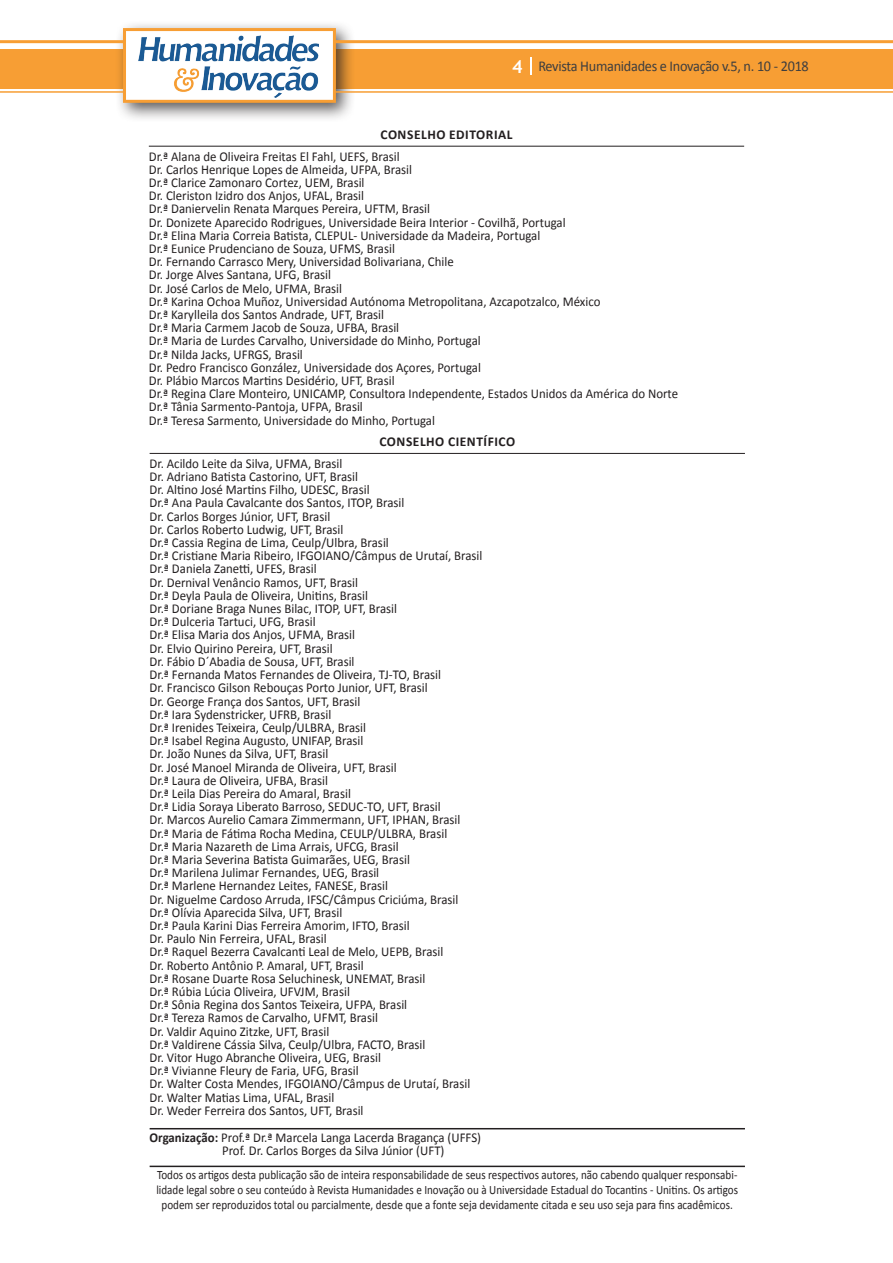
<style>
.page{position:relative;width:893px;height:1263px;background:#fff}
.page>*{position:absolute;margin:0;border:0;box-sizing:border-box;transform-origin:0 0}
.t1{font:15px "Calibri";letter-spacing:-.02em;color:#3e3e3f;scale:.95 1}
.t2{font:13.5px/13.2px "Calibri";color:#231f20;scale:.95 1}
.t3{font:700 13.5px "Calibri";letter-spacing:.04em;color:#231f20}
.t4{font:12.75px/15px "Calibri";color:#231f20;text-align:center;scale:.87 1}
.s1{font-family:"Trebuchet MS";font-weight:700;font-size:18px;color:#fff}
.s2{font-weight:700}
</style>
<div class="page">
<div style="left:441px;top:49px;width:452px;height:39px;background:#f79e34"></div>
<div style="left:333px;top:49px;width:108px;height:39px;background:#f79e34"></div>
<div style="left:0;top:49px;width:124px;height:39px;background:#f79e34"></div>
<svg style="left:530px;top:57px;width:2px;height:18px"></svg>
<div style="left:115px;top:20px;width:241px;height:103px;background:#231f20;opacity:.75"></div>
<div style="left:125px;top:30px;width:209px;height:71px;background:#fff"></div>
<img style="left:138px;top:35px;width:181px;height:62px">
<div style="left:123px;top:28px;width:213px;height:75px;border:3px solid #f79e34"></div>
<hr style="left:0;top:40px;width:124px;height:3px;background:#f79e34">
<hr style="left:0;top:91px;width:124px;height:2px;background:#f79e34">
<hr style="left:333px;top:40px;width:560px;height:3px;background:#f79e34">
<hr style="left:333px;top:91px;width:560px;height:2px;background:#f79e34">
<hr style="left:149px;top:146px;width:595px;height:1px;background:#231f20">
<hr style="left:150px;top:453px;width:595px;height:1px;background:#231f20">
<hr style="left:150px;top:1165px;width:595px;height:2px;background:#231f20">
<hr style="left:150px;top:1128px;width:595px;height:1px;background:#231f20">
<p class="t1" style="left:512px;top:57px;width:314px"><span class="s1">4</span> Revista Humanidades e Inovação v.5, n. 10 - 2018</p>
<p class="t3" style="left:380px;top:126px;width:134px">CONSELHO EDITORIAL</p>
<p class="t2" style="left:149px;top:149px;width:559px">Dr.ª Alana de Oliveira Freitas El Fahl, UEFS, Brasil<br>Dr. Carlos Henrique Lopes de Almeida, UFPA, Brasil<br>Dr.ª Clarice Zamonaro Cortez, UEM, Brasil<br>Dr. Cleriston Izidro dos Anjos, UFAL, Brasil<br>Dr.ª Daniervelin Renata Marques Pereira, UFTM, Brasil<br>Dr. Donizete Aparecido Rodrigues, Universidade Beira Interior - Covilhã, Portugal<br>Dr.ª Elina Maria Correia Batista, CLEPUL- Universidade da Madeira, Portugal<br>Dr.ª Eunice Prudenciano de Souza, UFMS, Brasil<br>Dr. Fernando Carrasco Mery, Universidad Bolivariana, Chile<br>Dr. Jorge Alves Santana, UFG, Brasil<br>Dr. José Carlos de Melo, UFMA, Brasil<br>Dr.ª Karina Ochoa Muñoz, Universidad Autónoma Metropolitana, Azcapotzalco, México<br>Dr.ª Karylleila dos Santos Andrade, UFT, Brasil<br>Dr.ª Maria Carmem Jacob de Souza, UFBA, Brasil<br>Dr.ª Maria de Lurdes Carvalho, Universidade do Minho, Portugal<br>Dr.ª Nilda Jacks, UFRGS, Brasil<br>Dr. Pedro Francisco González, Universidade dos Açores, Portugal<br>Dr. Plábio Marcos Martins Desidério, UFT, Brasil<br>Dr.ª Regina Clare Monteiro, UNICAMP, Consultora Independente, Estados Unidos da América do Norte Dr.ª Tânia Sarmento-Pantoja, UFPA, Brasil<br>Dr.ª Teresa Sarmento, Universidade do Minho, Portugal</p>
<p class="t2" style="left:150px;top:457px;width:352px">Dr. Acildo Leite da Silva, UFMA, Brasil<br>Dr. Adriano Batista Castorino, UFT, Brasil<br>Dr. Altino José Martins Filho, UDESC, Brasil<br>Dr.ª Ana Paula Cavalcante dos Santos, ITOP, Brasil<br>Dr. Carlos Borges Júnior, UFT, Brasil<br>Dr. Carlos Roberto Ludwig, UFT, Brasil<br>Dr.ª Cassia Regina de Lima, Ceulp/Ulbra, Brasil<br>Dr.ª Cristiane Maria Ribeiro, IFGOIANO/Câmpus de Urutaí, Brasil Dr.ª Daniela Zanetti, UFES, Brasil<br>Dr. Dernival Venâncio Ramos, UFT, Brasil<br>Dr.ª Deyla Paula de Oliveira, Unitins, Brasil<br>Dr.ª Doriane Braga Nunes Bilac, ITOP, UFT, Brasil<br>Dr.ª Dulceria Tartuci, UFG, Brasil<br>Dr.ª Elisa Maria dos Anjos, UFMA, Brasil<br>Dr. Elvio Quirino Pereira, UFT, Brasil<br>Dr. Fábio D´Abadia de Sousa, UFT, Brasil<br>Dr.ª Fernanda Matos Fernandes de Oliveira, TJ-TO, Brasil<br>Dr. Francisco Gilson Rebouças Porto Junior, UFT, Brasil<br>Dr. George França dos Santos, UFT, Brasil<br>Dr.ª Iara Sydenstricker, UFRB, Brasil<br>Dr.ª Irenides Teixeira, Ceulp/ULBRA, Brasil<br>Dr.ª Isabel Regina Augusto, UNIFAP, Brasil<br>Dr. João Nunes da Silva, UFT, Brasil<br>Dr. José Manoel Miranda de Oliveira, UFT, Brasil<br>Dr.ª Laura de Oliveira, UFBA, Brasil<br>Dr.ª Leila Dias Pereira do Amaral, Brasil<br>Dr.ª Lidia Soraya Liberato Barroso, SEDUC-TO, UFT, Brasil<br>Dr. Marcos Aurelio Camara Zimmermann, UFT, IPHAN, Brasil Dr.ª Maria de Fátima Rocha Medina, CEULP/ULBRA, Brasil<br>Dr.ª Maria Nazareth de Lima Arrais, UFCG, Brasil<br>Dr.ª Maria Severina Batista Guimarães, UEG, Brasil<br>Dr.ª Marilena Julimar Fernandes, UEG, Brasil<br>Dr.ª Marlene Hernandez Leites, FANESE, Brasil<br>Dr. Niguelme Cardoso Arruda, IFSC/Câmpus Criciúma, Brasil<br>Dr.ª Olívia Aparecida Silva, UFT, Brasil<br>Dr.ª Paula Karini Dias Ferreira Amorim, IFTO, Brasil<br>Dr. Paulo Nin Ferreira, UFAL, Brasil<br>Dr.ª Raquel Bezerra Cavalcanti Leal de Melo, UEPB, Brasil<br>Dr. Roberto Antônio P. Amaral, UFT, Brasil<br>Dr.ª Rosane Duarte Rosa Seluchinesk, UNEMAT, Brasil<br>Dr.ª Rúbia Lúcia Oliveira, UFVJM, Brasil<br>Dr.ª Sônia Regina dos Santos Teixeira, UFPA, Brasil<br>Dr.ª Tereza Ramos de Carvalho, UFMT, Brasil<br>Dr. Valdir Aquino Zitzke, UFT, Brasil<br>Dr.ª Valdirene Cássia Silva, Ceulp/Ulbra, FACTO, Brasil<br>Dr. Vitor Hugo Abranche Oliveira, UEG, Brasil<br>Dr.ª Vivianne Fleury de Faria, UFG, Brasil<br>Dr. Walter Costa Mendes, IFGOIANO/Câmpus de Urutaí, Brasil Dr. Walter Matias Lima, UFAL, Brasil<br>Dr. Weder Ferreira dos Santos, UFT, Brasil</p>
<p class="t3" style="left:379px;top:433px;width:137px">CONSELHO CIENTÍFICO</p>
<p class="t2" style="left:222px;top:1131px;width:274px;text-indent:-72px"><span class="s2">Organização:</span> Prof.ª Dr.ª Marcela Langa Lacerda Bragança (UFFS)<br>Prof. Dr. Carlos Borges da Silva Júnior (UFT)</p>
<p class="t4" style="left:156px;top:1167px;width:670px">Todos os artigos desta publicação são de inteira responsabilidade de seus respectivos autores, não cabendo qualquer responsabi&shy;lidade legal sobre o seu conteúdo à Revista Humanidades e Inovação ou à Universidade Estadual do Tocantins - Unitins. Os artigos podem ser reproduzidos total ou parcialmente, desde que a fonte seja devidamente citada e seu uso seja para fins acadêmicos.</p>
</div>
